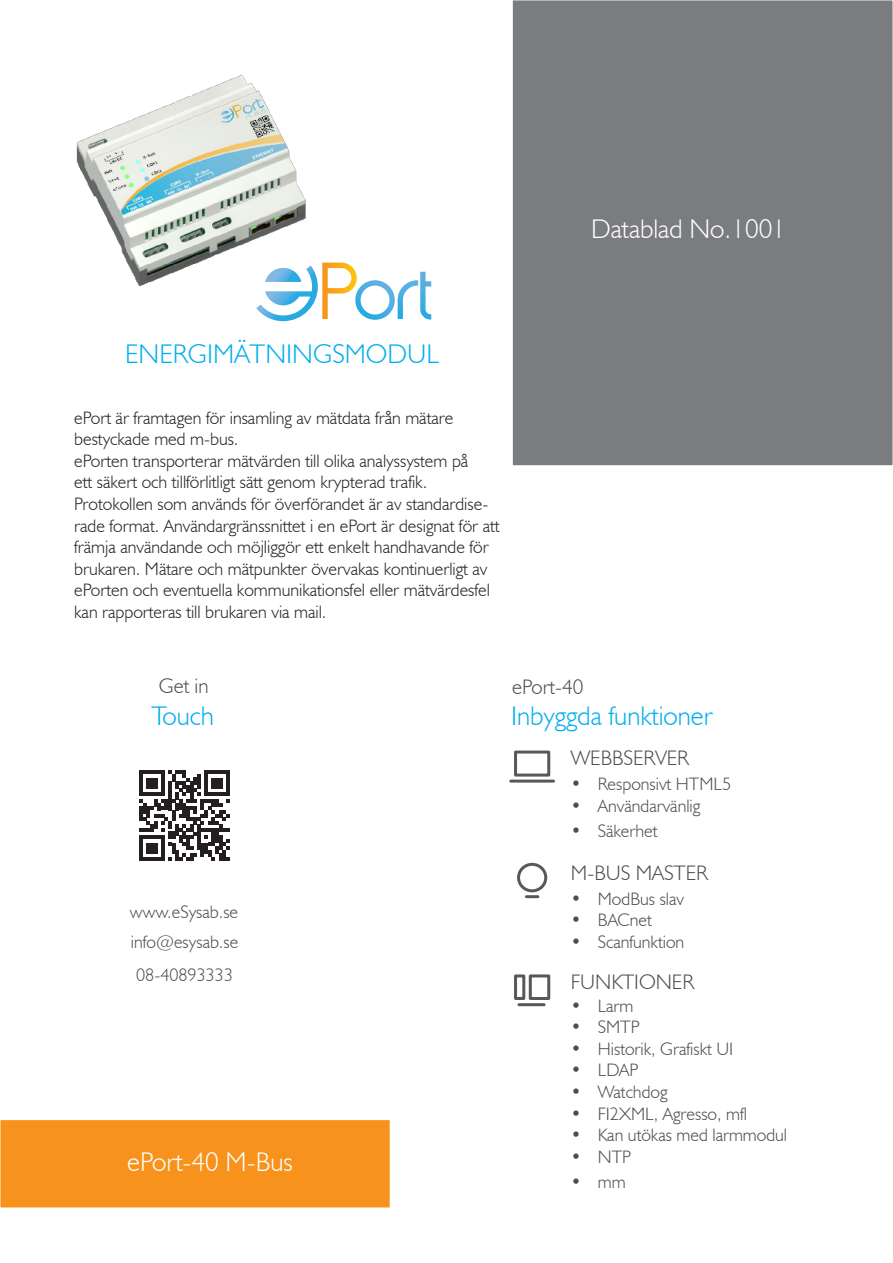
<style>
.page{position:relative;width:893px;height:1263px;background:#fff}
.page>*{position:absolute;margin:0;border:0;box-sizing:border-box;transform-origin:0 0}
.t1{font:300 27px "Humanist 521 BT";color:#00aeef}
.t2{font:300 27px "Humanist 521 BT";color:#fff}
.t3{font:300 21px "Humanist 521 BT";color:#4b4c4d}
.t4{font:300 18px/21.6px "Humanist 521 BT";color:#231f20}
.t5{font:300 18px "Humanist 521 BT";color:#4b4c4d}
</style>
<div class="page">
<div style="left:512px;top:0;width:381px;height:466px;background:#7a7c7f"></div>
<svg style="left:139px;top:770px;width:91px;height:91px"></svg>
<div style="left:0;top:1120px;width:390px;height:88px;background:#f7931d"></div>
<img style="left:76px;top:74px;width:268px;height:213px">
<svg style="left:256px;top:263px;width:175px;height:58px"></svg>
<div style="left:514px;top:750px;width:36px;height:26px;background:#fff;border:3px solid #57585a"></div>
<hr style="left:511px;top:779px;width:43px;height:3px;background:#57585a">
<div style="left:517px;top:863px;width:30px;height:29px;border:3px solid #57585a;border-radius:50%"></div>
<svg style="left:526px;top:895px;width:12px;height:3px"></svg>
<hr style="left:519px;top:1003px;width:25px;height:3px;background:#57585a">
<svg style="left:514px;top:974px;width:37px;height:26px"></svg>
<p class="t2" style="left:591px;top:212px;width:196px">Datablad No.1001</p>
<p class="t1" style="left:125px;top:337px;width:316px">ENERGIMÄTNINGSMODUL</p>
<p class="t4" style="left:74px;top:406px;width:381px">ePort är framtagen för insamling av mätdata från mätare</p>
<p class="t4" style="left:74px;top:428px;width:166px">bestyckade med m-bus.</p>
<p class="t4" style="left:74px;top:449px;width:396px">ePorten transporterar mätvärden till olika analyssystem på</p>
<p class="t4" style="left:74px;top:471px;width:354px">ett säkert och tillförlitligt sätt genom krypterad trafik.</p>
<p class="t4" style="left:74px;top:493px;width:427px">Protokollen som används för överförandet är av standardise&shy;rade format. Användargränssnittet i en ePort är designat för att främja användande och möjliggör ett enkelt handhavande för brukaren. Mätare och mätpunkter övervakas kontinuerligt av ePorten och eventuella kommunikationsfel eller mätvärdesfel kan rapporteras till brukaren via mail.</p>
<p class="t3" style="left:159px;top:673px;width:51px">Get in</p>
<p class="t1" style="left:151px;top:699px;width:64px">Touch</p>
<p class="t5" style="left:130px;top:901px;width:110px">www.eSysab.se</p>
<p class="t5" style="left:131px;top:930px;width:109px">info@esysab.se</p>
<p class="t5" style="left:136px;top:963px;width:98px">08-40893333</p>
<p class="t2" style="left:127px;top:1145px;width:167px">ePort-40 M-Bus</p>
<p class="t3" style="left:512px;top:674px;width:73px">ePort-40</p>
<p class="t1" style="left:511px;top:699px;width:203px">Inbyggda funktioner</p>
<p class="t3" style="left:571px;top:745px;width:119px">WEBBSERVER</p>
<p class="t5" style="left:571px;top:773px;width:162px">• Responsivt HTML5</p>
<p class="t5" style="left:571px;top:795px;width:131px">• Användarvänlig</p>
<p class="t5" style="left:571px;top:820px;width:88px">• Säkerhet</p>
<p class="t3" style="left:571px;top:860px;width:139px">M-BUS MASTER</p>
<p class="t5" style="left:571px;top:888px;width:115px">• ModBus slav</p>
<p class="t5" style="left:571px;top:909px;width:82px">• BACnet</p>
<p class="t5" style="left:571px;top:931px;width:115px">• Scanfunktion</p>
<p class="t3" style="left:571px;top:968px;width:125px">FUNKTIONER</p>
<p class="t5" style="left:571px;top:994px;width:64px">• Larm</p>
<p class="t5" style="left:571px;top:1016px;width:70px">• SMTP</p>
<p class="t5" style="left:571px;top:1037px;width:164px">• Historik, Grafiskt UI</p>
<p class="t5" style="left:571px;top:1059px;width:69px">• LDAP</p>
<p class="t5" style="left:571px;top:1081px;width:98px">• Watchdog</p>
<p class="t5" style="left:571px;top:1102px;width:178px">• FI2XML, Agresso, mfl</p>
<p class="t5" style="left:571px;top:1124px;width:218px">• Kan utökas med larmmodul</p>
<p class="t5" style="left:571px;top:1145px;width:62px">• NTP</p>
<p class="t5" style="left:571px;top:1171px;width:56px">• mm</p>
</div>
